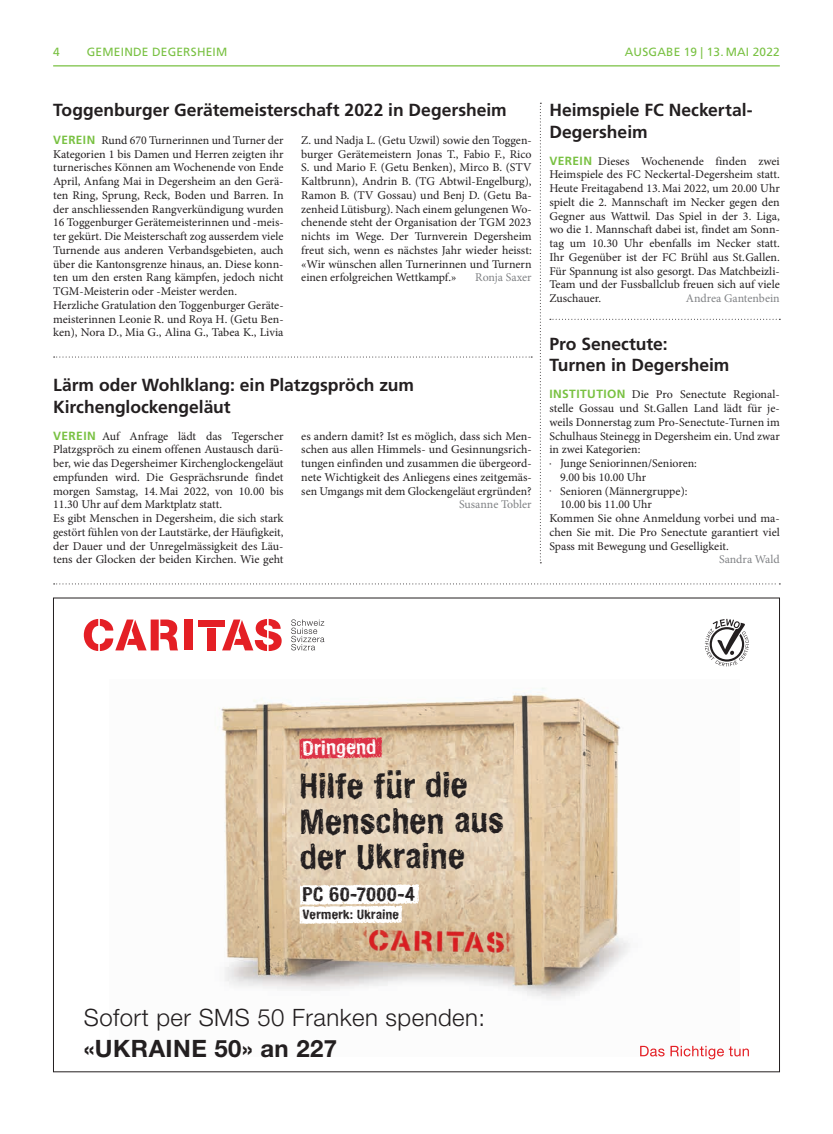
<style>
.page{position:relative;width:833px;height:1134px;background:#fff}
.page>*{position:absolute;margin:0;border:0;box-sizing:border-box;transform-origin:0 0}
.t1{font:34.12px/35.4px "Hand Vetica";color:#231f20}
.t2{font:300 24px "Helvetica Neue LT Std";letter-spacing:.02em;color:#231f20}
.t3{font:700 24px "Helvetica Neue LT Std";letter-spacing:.02em;color:#231f20}
.t4{font:19.5px "Hand Vetica";letter-spacing:.02em;color:#231f20}
.t5{font:19.5px "Hand Vetica";color:#fff}
.t6{font:700 17.5px/21.2px "Frutiger LT Std";letter-spacing:-.005em;color:#231f20}
.t7{font:13px "Hand Vetica";letter-spacing:.03em;color:#231f20}
.t8{font:11.88px/13.8px "Minion Pro";color:#231f20;text-align:justify}
.t9{font:11.88px "Minion Pro";color:#808285}
.t10{font:11.88px "Frutiger LT Std";letter-spacing:.02em;color:#79c142}
.s1{font-family:"Frutiger LT Std";font-weight:700;color:#79c142}
</style>
<div class="page">
<hr style="left:53px;top:65px;width:727px;height:1px;background:#79c142">
<svg style="left:540px;top:103px;width:1px;height:460px"></svg>
<svg style="left:54px;top:356px;width:478px;height:1px"></svg>
<svg style="left:550px;top:319px;width:230px;height:1px"></svg>
<svg style="left:54px;top:583px;width:726px;height:1px"></svg>
<img style="left:217px;top:688px;width:490px;height:358px">
<svg style="left:299px;top:737px;width:83px;height:22px;background:#dc4753"></svg>
<svg style="left:299px;top:884px;width:120px;height:40px"></svg>
<img style="left:354px;top:922px;width:166px;height:38px">
<svg style="left:705px;top:619px;width:44px;height:47px"></svg>
<svg style="left:291px;top:619px;width:33px;height:31px"></svg>
<div style="left:185px;top:619px;width:8px;height:31px;background:#e41f25"></div>
<svg style="left:84px;top:619px;width:94px;height:32px"></svg>
<div style="left:198px;top:619px;width:27px;height:7px;background:#e41f25"></div>
<div style="left:207px;top:628px;width:8px;height:22px;background:#e41f25"></div>
<svg style="left:222px;top:619px;width:60px;height:32px"></svg>
<svg style="left:640px;top:1046px;width:109px;height:13px"></svg>
<p class="t10" style="left:53px;top:45px;width:8px">4</p>
<p class="t10" style="left:87px;top:45px;width:142px">GEMEINDE DEGERSHEIM</p>
<p class="t10" style="left:625px;top:45px;width:18px">AUSGABE</p>
<p class="t10" style="left:683px;top:45px;width:98px">19 | 13. MAI 2022</p>
<h3 class="t6" style="left:53px;top:100px;width:455px">Toggenburger Gerätemeisterschaft 2022 in Degersheim</h3>
<p class="t8" style="left:53px;top:133px;width:232px;text-align:left"><span class="s1">VEREIN</span> Rund 670 Turnerinnen und Turner der Kategorien 1 bis Damen und Herren zeigten ihr turnerisches Können am Wochenende von Ende April, Anfang Mai in Degersheim an den Gerä&shy;ten Ring, Sprung, Reck, Boden und Barren. In der anschliessenden Rangverkündigung wurden 16 Toggenburger Gerätemeisterinnen und -meis&shy;ter gekürt. Die Meisterschaft zog ausserdem viele Turnende aus anderen Verbandsgebieten, auch über die Kantonsgrenze hinaus, an. Diese konn&shy;ten um den ersten Rang kämpfen, jedoch nicht TGM-Meisterin oder -Meister werden.<br>Herzliche Gratulation den Toggenburger Geräte&shy;meisterinnen Leonie R. und Roya H. (Getu Ben&shy;ken), Nora D., Mia G., Alina G., Tabea K., Livia</p>
<p class="t8" style="left:301px;top:133px;width:232px">Z. und Nadja L. (Getu Uzwil) sowie den Toggen&shy;burger Gerätemeistern Jonas T., Fabio F., Rico S. und Mario F. (Getu Benken), Mirco B. (STV Kaltbrunn), Andrin B. (TG Abtwil-Engelburg), Ramon B. (TV Gossau) und Benj D. (Getu Ba&shy;zenheid Lütisburg). Nach einem gelungenen Wo&shy;chenende steht der Organisation der TGM 2023 nichts im Wege. Der Turnverein Degersheim freut sich, wenn es nächstes Jahr wieder heisst: «Wir wünschen allen Turnerinnen und Turnern einen erfolgreichen Wettkampf.»</p>
<p class="t9" style="left:475px;top:270px;width:58px">Ronja Saxer</p>
<h3 class="t6" style="left:53px;top:375px;width:362px">Lärm oder Wohlklang: ein Platzgspröch zum<br>Kirchenglockengeläut</h3>
<p class="t8" style="left:53px;top:429px;width:232px;text-align:left"><span class="s1">VEREIN</span> Auf Anfrage lädt das Tegerscher Platzgspröch zu einem offenen Austausch darü&shy;ber, wie das Degersheimer Kirchenglockengeläut empfunden wird. Die Gesprächsrunde findet morgen Samstag, 14.Mai 2022, von 10.00 bis 11.30 Uhr auf dem Marktplatz statt.<br>Es gibt Menschen in Degersheim, die sich stark gestört fühlen von der Lautstärke, der Häufigkeit, der Dauer und der Unregelmässigkeit des Läu&shy;tens der Glocken der beiden Kirchen. Wie geht</p>
<p class="t8" style="left:301px;top:429px;width:232px">es andern damit? Ist es möglich, dass sich Men&shy;schen aus allen Himmels- und Gesinnungsrich&shy;tungen einfinden und zusammen die übergeord&shy;nete Wichtigkeit des Anliegens eines zeitgemäs&shy;sen Umgangs mit dem Glockengeläut ergründen?</p>
<p class="t9" style="left:459px;top:497px;width:74px">Susanne Tobler</p>
<h3 class="t6" style="left:549px;top:100px;width:205px">Heimspiele FC Neckertal-<br>Degersheim</h3>
<p class="t8" style="left:549px;top:154px;width:232px"><span class="s1">VEREIN</span> Dieses Wochenende finden zwei Heimspiele des FC Neckertal-Degersheim statt.<br>Heute Freitagabend 13.Mai 2022, um 20.00 Uhr spielt die 2. Mannschaft im Necker gegen den Gegner aus Wattwil. Das Spiel in der 3. Liga, wo die 1. Mannschaft dabei ist, findet am Sonn&shy;tag um 10.30 Uhr ebenfalls im Necker statt.<br>Ihr Gegenüber ist der FC Brühl aus St.Gallen.<br>Für Spannung ist also gesorgt. Das Matchbeizli-Team und der Fussballclub freuen sich auf viele Zuschauer.</p>
<p class="t9" style="left:686px;top:290px;width:95px">Andrea Gantenbein</p>
<h3 class="t6" style="left:549px;top:334px;width:182px">Pro Senectute:<br>Turnen in Degersheim</h3>
<p class="t8" style="left:549px;top:388px;width:232px"><span class="s1">INSTITUTION</span> Die Pro Senectute Regional&shy;stelle Gossau und St.Gallen Land lädt für je&shy;weils Donnerstag zum Pro-Senectute-Turnen im Schulhaus Steinegg in Degersheim ein. Und zwar in zwei Kategorien:</p>
<p class="t8" style="left:560px;top:456px;width:138px;text-indent:-11px"><sup>•</sup> Junge Seniorinnen/Senioren:<br>9.00 bis 10.00 Uhr</p>
<p class="t8" style="left:549px;top:484px;width:140px"><sup>•</sup> Senioren (Männergruppe):</p>
<p class="t8" style="left:560px;top:498px;width:93px">10.00 bis 11.00 Uhr</p>
<p class="t8" style="left:549px;top:511px;width:232px">Kommen Sie ohne Anmeldung vorbei und ma-</p>
<p class="t8" style="left:549px;top:525px;width:232px">chen Sie mit. Die Pro Senectute garantiert viel</p>
<p class="t8" style="left:549px;top:539px;width:181px">Spass mit Bewegung und Geselligkeit.</p>
<p class="t9" style="left:719px;top:552px;width:62px">Sandra Wald</p>
<h3 class="t5" style="left:302px;top:736px;width:75px;rotate:-1deg">Dringend</h3>
<h1 class="t1" style="left:299px;top:768px;width:205px;rotate:-1deg">Hilfe für die<br>Menschen aus der Ukraine</h1>
<h3 class="t4" style="left:303px;top:882px;width:114px">PC 60-7000-4</h3>
<p class="t7" style="left:303px;top:906px;width:98px">Vermerk: Ukraine</p>
<h2 class="t2" style="left:84px;top:1002px;width:403px">Sofort per SMS 50 Franken spenden:</h2>
<h2 class="t3" style="left:84px;top:1033px;width:255px">«UKRAINE 50» an 227</h2>
</div>
